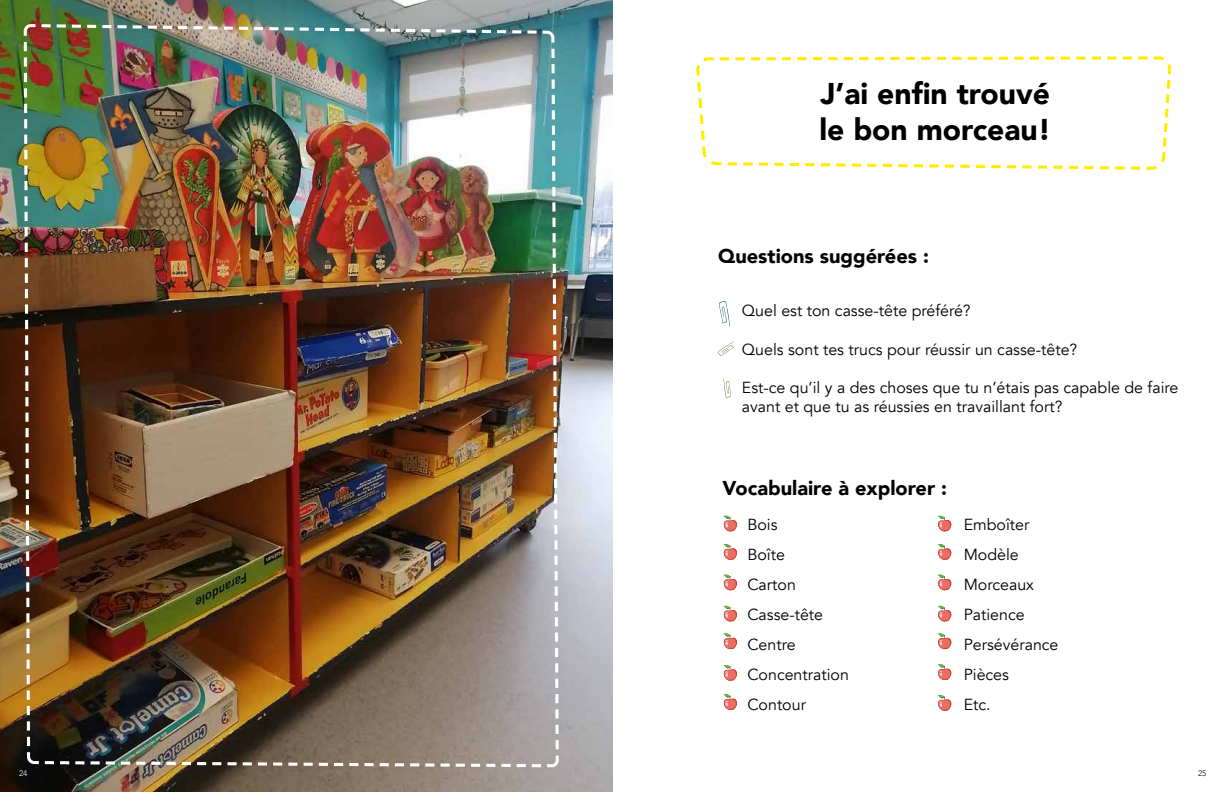
<style>
.page{position:relative;width:1224px;height:792px;background:#fff}
.page>*{position:absolute;margin:0;border:0;box-sizing:border-box;transform-origin:0 0}
.t1{font:900 30px/36px "Avenir";color:#000}
.t2{font:900 20px "Avenir";color:#000}
.t3{font:16px/19.2px "Avenir";color:#000}
.t4{font:300 8px "Avenir";color:#fff}
.t5{font:300 8px "Avenir";color:#000}
</style>
<div class="page">
<img style="left:0;top:0;width:612px;height:792px">
<svg style="left:696px;top:56px;width:476px;height:114px"></svg>
<svg style="left:723px;top:516px;width:14px;height:16px"></svg>
<svg style="left:938px;top:516px;width:13px;height:16px"></svg>
<svg style="left:723px;top:544px;width:14px;height:16px"></svg>
<svg style="left:938px;top:544px;width:13px;height:16px"></svg>
<svg style="left:723px;top:574px;width:14px;height:17px"></svg>
<svg style="left:938px;top:574px;width:13px;height:17px"></svg>
<svg style="left:723px;top:606px;width:14px;height:16px"></svg>
<svg style="left:938px;top:606px;width:13px;height:16px"></svg>
<svg style="left:723px;top:633px;width:14px;height:17px"></svg>
<svg style="left:723px;top:665px;width:14px;height:16px"></svg>
<svg style="left:723px;top:694px;width:14px;height:16px"></svg>
<svg style="left:938px;top:633px;width:13px;height:17px"></svg>
<svg style="left:938px;top:664px;width:13px;height:16px"></svg>
<svg style="left:938px;top:695px;width:13px;height:16px"></svg>
<svg style="left:719px;top:300px;width:11px;height:27px"></svg>
<svg style="left:717px;top:341px;width:17px;height:15px"></svg>
<svg style="left:723px;top:378px;width:8px;height:20px"></svg>
<img style="left:22px;top:23px;width:538px;height:746px">
<p class="t1" style="left:819px;top:75px;width:233px">J’ai enfin trouvé le bon morceau!</p>
<p class="t2" style="left:718px;top:238px;width:212px">Questions suggérées :</p>
<p class="t3" style="left:742px;top:301px;width:230px">Quel est ton casse-tête préféré?</p>
<p class="t3" style="left:742px;top:340px;width:337px">Quels sont tes trucs pour réussir un casse-tête?</p>
<p class="t3" style="left:742px;top:378px;width:438px">Est-ce qu’il y a des choses que tu n’étais pas capable de faire avant et que tu as réussies en travaillant fort?</p>
<p class="t2" style="left:723px;top:471px;width:226px">Vocabulaire à explorer :</p>
<p class="t3" style="left:747px;top:515px;width:32px">Bois</p>
<p class="t3" style="left:747px;top:545px;width:39px">Boîte</p>
<p class="t3" style="left:747px;top:575px;width:50px">Carton</p>
<p class="t3" style="left:747px;top:605px;width:77px">Casse-tête</p>
<p class="t3" style="left:747px;top:635px;width:50px">Centre</p>
<p class="t3" style="left:747px;top:665px;width:103px">Concentration</p>
<p class="t3" style="left:747px;top:695px;width:60px">Contour</p>
<p class="t3" style="left:964px;top:515px;width:67px">Emboîter</p>
<p class="t3" style="left:964px;top:545px;width:57px">Modèle</p>
<p class="t3" style="left:964px;top:575px;width:72px">Morceaux</p>
<p class="t3" style="left:964px;top:605px;width:63px">Patience</p>
<p class="t3" style="left:964px;top:635px;width:96px">Persévérance</p>
<p class="t3" style="left:964px;top:665px;width:47px">Pièces</p>
<p class="t3" style="left:964px;top:695px;width:28px">Etc.</p>
<p class="t4" style="left:19px;top:768px;width:10px">24</p>
<p class="t5" style="left:1198px;top:768px;width:10px">25</p>
</div>
